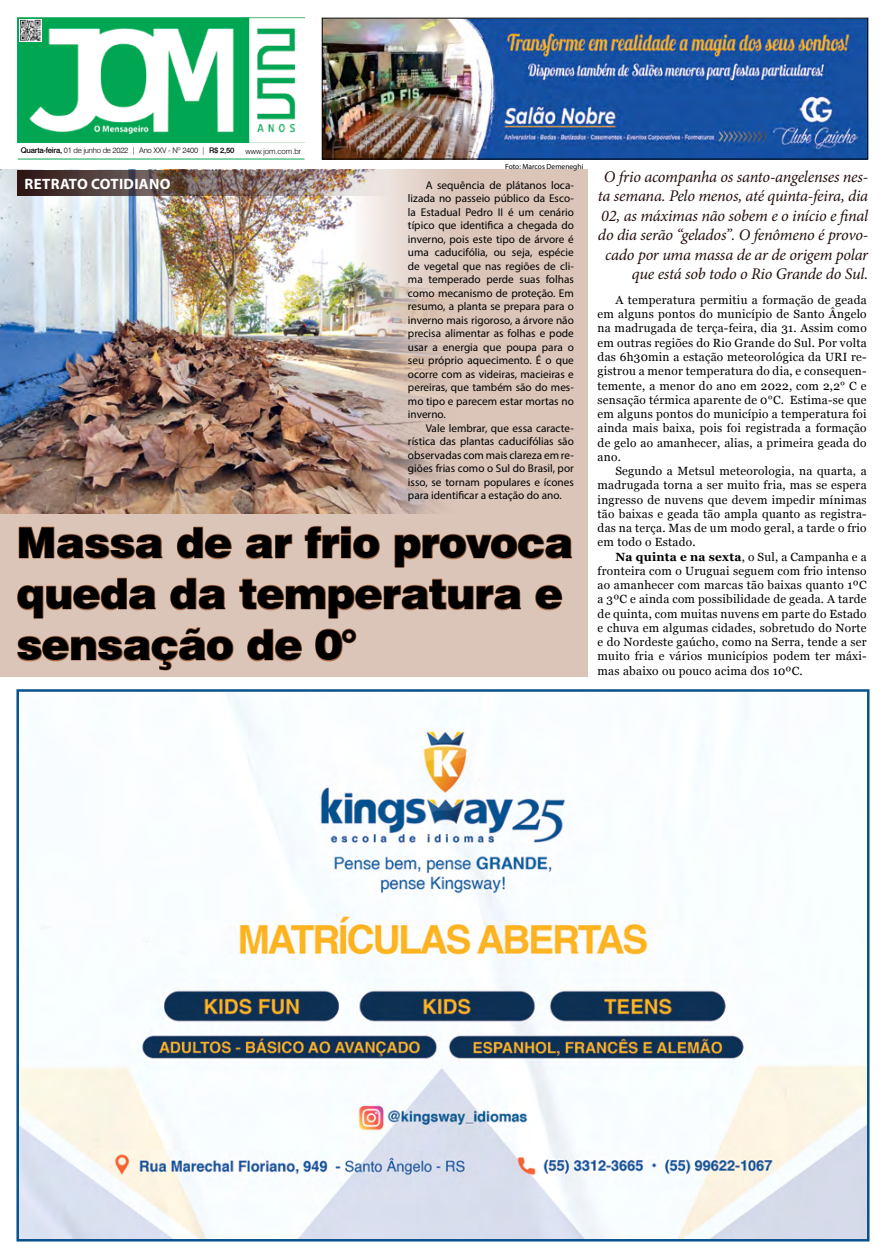
<style>
.page{position:relative;width:886px;height:1258px;background:#fff}
.page>*{position:absolute;margin:0;border:0;box-sizing:border-box;transform-origin:0 0}
.t1{font:900 42.5px/51px "Swiss 721 BT";letter-spacing:-.02em;color:#000}
.t2{font:italic 16.25px/19.5px "Minion Pro";letter-spacing:-.015em;color:#240f0c;text-align:right}
.t3{font:700 15px "Myriad Pro";letter-spacing:.02em;color:#fff}
.t4{font:11.88px/14.2px "Georgia";letter-spacing:.02em;color:#000;text-align:justify}
.t5{font:11.25px/13.5px "Myriad Pro";color:#000;text-align:justify}
.t6{font:300 7.75px "Swiss 721 BT";letter-spacing:-.03em;color:#000}
.t7{font:300 7.75px "Swiss 721 BT";color:#000}
.t8{font:7.5px "Myriad Pro";color:#000}
.s1{font-weight:500}
.s2{font-weight:700}
</style>
<div class="page">
<img style="left:18px;top:18px;width:286px;height:125px">
<hr style="left:18px;top:159px;width:286px;height:1px;background:#00a651">
<img style="left:19px;top:19px;width:22px;height:22px">
<img style="left:324px;top:20px;width:542px;height:137px">
<div style="left:322px;top:18px;width:546px;height:141px;border:1px solid #000"></div>
<img style="left:19px;top:692px;width:847px;height:546px">
<div style="left:0;top:170px;width:588px;height:507px;background:#dbc5b9"></div>
<img style="left:0;top:170px;width:445px;height:344px">
<img style="left:17px;top:170px;width:369px;height:25px">
<svg style="left:18px;top:526px;width:145px;height:34px"></svg>
<svg style="left:176px;top:526px;width:56px;height:34px"></svg>
<svg style="left:245px;top:533px;width:48px;height:27px"></svg>
<svg style="left:304px;top:525px;width:76px;height:35px"></svg>
<svg style="left:394px;top:533px;width:179px;height:35px"></svg>
<svg style="left:17px;top:577px;width:139px;height:42px"></svg>
<svg style="left:170px;top:577px;width:56px;height:34px"></svg>
<svg style="left:239px;top:578px;width:283px;height:41px"></svg>
<svg style="left:535px;top:584px;width:28px;height:27px"></svg>
<svg style="left:17px;top:627px;width:217px;height:44px"></svg>
<svg style="left:247px;top:628px;width:55px;height:34px"></svg>
<svg style="left:315px;top:628px;width:42px;height:34px"></svg>
<p class="t6" style="left:21px;top:146px;width:215px"><span class="s1">Quarta-feira,</span> 01 de junho de 2022 | Ano XXV - Nº 2400 | <span class="s1">R$ 2,50</span></p>
<p class="t7" style="left:245px;top:146px;width:57px">www.jom.com.br</p>
<p class="t3" style="left:25px;top:174px;width:147px">RETRATO COTIDIANO</p>
<p class="t8" style="left:505px;top:162px;width:80px">Foto: Marcos Demeneghi</p>
<p class="t5" style="left:408px;top:178px;width:167px;text-indent:18px">A sequência de plátanos loca&shy;lizada no passeio público da Esco&shy;la Estadual Pedro II é um cenário típico que identifica a chegada do inverno, pois este tipo de árvore é uma caducifólia, ou seja, espécie de vegetal que nas regiões de cli&shy;ma temperado perde suas folhas como mecanismo de proteção. Em resumo, a planta se prepara para o inverno mais rigoroso, a árvore não precisa alimentar as folhas e pode usar a energia que poupa para o seu próprio aquecimento. É o que ocorre com as videiras, macieiras e pereiras, que também são do mes&shy;mo tipo e parecem estar mortas no inverno.</p>
<p class="t5" style="left:408px;top:421px;width:167px;text-indent:18px">Vale lembrar, que essa caracte&shy;rística das plantas caducifólias são observadas com mais clareza em re&shy;giões frias como o Sul do Brasil, por isso, se tornam populares e ícones para identificar a estação do ano.</p>
<h1 class="t1" style="left:16px;top:517px;width:558px">Massa de ar frio provoca queda da temperatura e sensação de 0°</h1>
<p class="t2" style="left:598px;top:167px;width:272px">O frio acompanha os santo-angelenses nes&shy;ta semana. Pelo menos, até quinta-feira, dia 02, as máximas não sobem e o início e final do dia serão “gelados”. O fenômeno é provo&shy;cado por uma massa de ar de origem polar que está sob todo o Rio Grande do Sul.</p>
<p class="t4" style="left:598px;top:293px;width:271px;text-indent:18px">A temperatura permitiu a formação de geada em alguns pontos do município de Santo Ângelo na madrugada de terça-feira, dia 31. Assim como em outras regiões do Rio Grande do Sul. Por volta das 6h30min a estação meteorológica da URI re&shy;gistrou a menor temperatura do dia, e consequen&shy;temente, a menor do ano em 2022, com 2,2° C e sensação térmica aparente de 0°C. Estima-se que em alguns pontos do município a temperatura foi ainda mais baixa, pois foi registrada a formação de gelo ao amanhecer, alias, a primeira geada do ano.</p>
<p class="t4" style="left:598px;top:464px;width:271px;text-indent:18px">Segundo a Metsul meteorologia, na quarta, a madrugada torna a ser muito fria, mas se espera ingresso de nuvens que devem impedir mínimas tão baixas e geada tão ampla quanto as registra&shy;das na terça. Mas de um modo geral, a tarde o frio em todo o Estado.</p>
<p class="t4" style="left:598px;top:549px;width:271px;text-indent:18px"><span class="s2">Na quinta e na sexta</span>, o Sul, a Campanha e a fronteira com o Uruguai seguem com frio intenso ao amanhecer com marcas tão baixas quanto 1ºC a 3ºC e ainda com possibilidade de geada. A tarde de quinta, com muitas nuvens em parte do Estado e chuva em algumas cidades, sobretudo do Norte e do Nordeste gaúcho, como na Serra, tende a ser muito fria e vários municípios podem ter máxi&shy;mas abaixo ou pouco acima dos 10ºC.</p>
</div>
